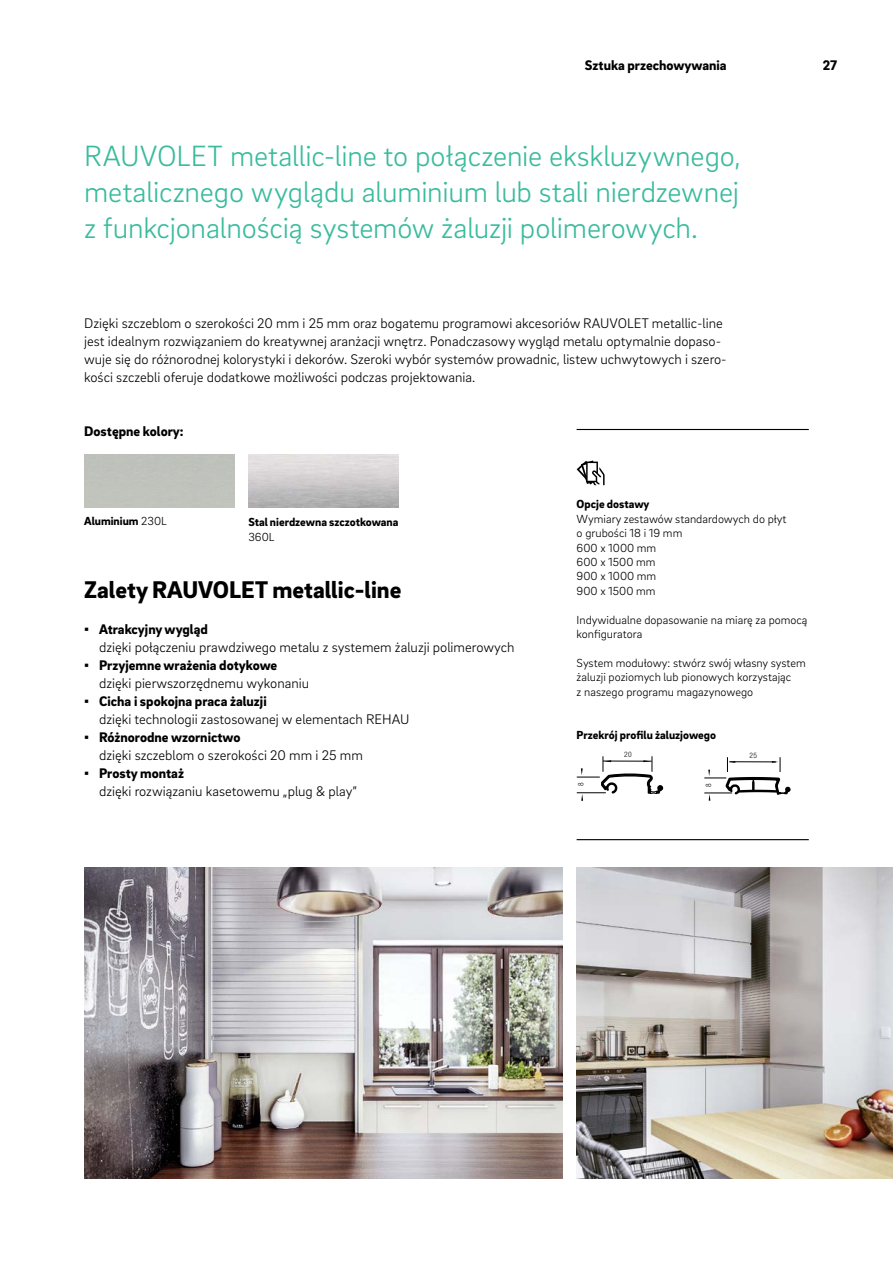
<style>
.page{position:relative;width:893px;height:1263px;background:#fff}
.page>*{position:absolute;margin:0;border:0;box-sizing:border-box;transform-origin:0 0}
._11__Highlighter_-_2{font:300 30px/36px "Brix Sans";letter-spacing:-.005em;color:#39bb9d;text-align:justify}
._07__Subhead_-_16_5p{font:900 24.75px "Brix Sans";color:#000}
._16__Body_text_-_9_5{font:300 14.25px/18px "Brix Sans";color:#000}
.MP__Live_column_titl{font:900 14.25px "Brix Sans";color:#000}
._14__Body_subline{font:900 14.25px "Brix Sans";color:#000}
.MP__Page_numbers_-_9{font:900 14.25px "Brix Sans";color:#000}
._44__Info_table_-_he{font:300 12px/14.4px "Brix Sans";color:#000}
._30__Caption_-_8pt{font:900 12px/15px "Brix Sans";color:#000}
._44__Info_table_-_he-2{font:900 12px "Brix Sans";color:#000}
.Bodytext{font:300 condensed 7.5px "Helvetica Neue LTW1 G";color:#000}
.s1{font-weight:300}
.s2{font-family:"Arial";font-weight:400}
.s3{font-weight:900}
</style>
<div class="page">
<img style="left:576px;top:868px;width:317px;height:311px">
<img style="left:85px;top:868px;width:478px;height:311px">
<hr style="left:577px;top:429px;width:232px;height:1px;background:#000">
<hr style="left:577px;top:839px;width:232px;height:1px;background:#000">
<svg style="left:577px;top:460px;width:28px;height:26px"></svg>
<svg style="left:577px;top:756px;width:86px;height:45px"></svg>
<hr style="left:603px;top:761px;width:49px;height:1px;background:#000">
<svg style="left:704px;top:757px;width:87px;height:44px"></svg>
<hr style="left:729px;top:761px;width:47px;height:1px;background:#000">
<p class="MP__Live_column_titl" style="left:585px;top:56px;width:143px">Sztuka przechowywania</p>
<p class="MP__Page_numbers_-_9" style="left:823px;top:56px;width:16px">27</p>
<p class="_11__Highlighter_-_2" style="left:84px;top:136px;width:658px">RAUVOLET metallic-line to połączenie ekskluzywnego, metalicznego wyglądu aluminium lub stali nierdzewnej z funkcjonalnością systemów żaluzji polimerowych.</p>
<p class="_16__Body_text_-_9_5" style="left:84px;top:313px;width:644px">Dzięki szczeblom o szerokości 20 mm i 25 mm oraz bogatemu programowi akcesoriów RAUVOLET metallic-line jest idealnym rozwiązaniem do kreatywnej aranżacji wnętrz. Ponadczasowy wygląd metalu optymalnie dopaso&shy;wuje się do różnorodnej kolorystyki i dekorów. Szeroki wybór systemów prowadnic, listew uchwytowych i szero&shy;kości szczebli oferuje dodatkowe możliwości podczas projektowania.</p>
<p class="_14__Body_subline" style="left:84px;top:421px;width:101px">Dostępne kolory:</p>
<p class="_30__Caption_-_8pt" style="left:84px;top:513px;width:84px">Aluminium <span class="s1">230L</span></p>
<p class="_30__Caption_-_8pt" style="left:248px;top:514px;width:152px">Stal nierdzewna szczotkowana<br><span class="s1">360L</span></p>
<p class="_07__Subhead_-_16_5p" style="left:84px;top:573px;width:319px">Zalety RAUVOLET metallic-line</p>
<p class="_16__Body_text_-_9_5" style="left:99px;top:619px;width:417px;text-indent:-15px"><span class="s2">▪</span> <span class="s3">Atrakcyjny wygląd<br></span>dzięki połączeniu prawdziwego metalu z systemem żaluzji polimerowych</p>
<p class="_16__Body_text_-_9_5" style="left:99px;top:655px;width:212px;text-indent:-15px"><span class="s2">▪</span> <span class="s3">Przyjemne wrażenia dotykowe </span>dzięki pierwszorzędnemu wykonaniu</p>
<p class="_16__Body_text_-_9_5" style="left:99px;top:691px;width:312px;text-indent:-15px"><span class="s2">▪</span> <span class="s3">Cicha i spokojna praca żaluzji<br></span>dzięki technologii zastosowanej w elementach REHAU</p>
<p class="_16__Body_text_-_9_5" style="left:99px;top:727px;width:265px;text-indent:-15px"><span class="s2">▪</span> <span class="s3">Różnorodne wzornictwo<br></span>dzięki szczeblom o szerokości 20 mm i 25 mm</p>
<p class="_16__Body_text_-_9_5" style="left:99px;top:763px;width:259px;text-indent:-15px"><span class="s2">▪</span> <span class="s3">Prosty montaż<br></span>dzięki rozwiązaniu kasetowemu „plug &amp; play”</p>
<p class="_44__Info_table_-_he" style="left:577px;top:496px;width:211px"><span class="s3">Opcje dostawy<br></span>Wymiary zestawów standardowych do płyt o grubości 18 i 19 mm<br>600 x 1000 mm<br>600 x 1500 mm<br>900 x 1000 mm<br>900 x 1500 mm</p>
<p class="_44__Info_table_-_he" style="left:577px;top:612px;width:232px">Indywidualne dopasowanie na miarę za pomocą konfiguratora</p>
<p class="_44__Info_table_-_he" style="left:577px;top:655px;width:231px">System modułowy: stwórz swój własny system żaluzji poziomych lub pionowych korzystając<br>z naszego programu magazynowego</p>
<p class="_44__Info_table_-_he-2" style="left:577px;top:727px;width:141px">Przekrój profilu żaluzjowego</p>
<p class="Bodytext" style="left:577px;top:786px;width:5px;rotate:-90deg">8</p>
<p class="Bodytext" style="left:624px;top:749px;width:9px">20</p>
<p class="Bodytext" style="left:704px;top:787px;width:5px;rotate:-90deg">8</p>
<p class="Bodytext" style="left:750px;top:751px;width:9px">25</p>
</div>
